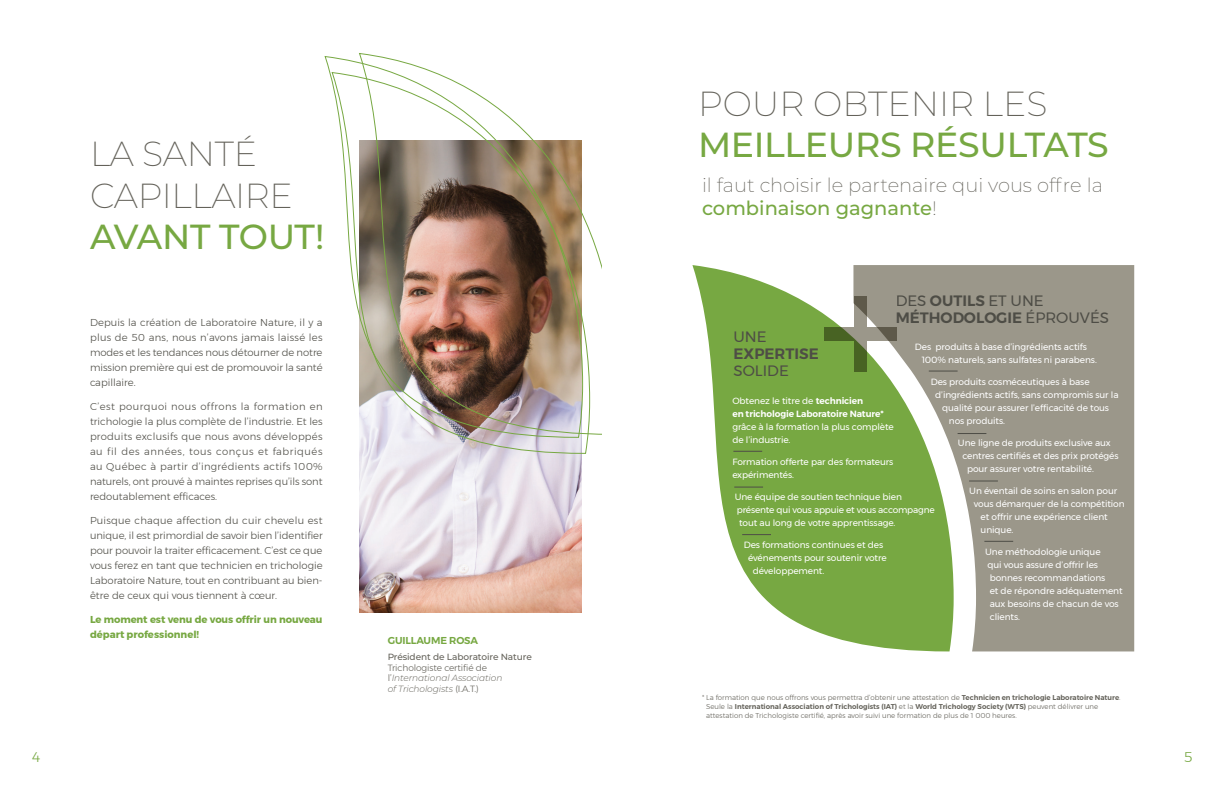
<style>
.page{position:relative;width:1224px;height:792px;background:#fff}
.page>*{position:absolute;margin:0;border:0;box-sizing:border-box;transform-origin:0 0}
.t1{font:200 34.8px/41.3px "Montserrat";letter-spacing:-.01em;color:#64625a}
.t2{font:500 34.8px "Montserrat";letter-spacing:-.01em;color:#77a842}
.t3{font:200 19.5px/23.4px "Montserrat";color:#64625a}
.t4{font:600 15px/17px "Montserrat";color:#4e4d46}
.t5{font:15px "Montserrat";color:#4e4d46}
.t6{font:300 14px "Montserrat";color:#77a842}
.t7{font:300 10px/15px "Montserrat";color:#4e4d46;text-align:justify}
.t8{font:700 10px/15px "Montserrat";letter-spacing:-.01em;color:#77a842}
.t9{font:600 10px "Montserrat";letter-spacing:-.01em;color:#77a842}
.t10{font:9px/13px "Montserrat";letter-spacing:-.01em;color:#fff}
.t11{font:italic 300 9px/10.8px "Montserrat";letter-spacing:-.01em;color:#64625a}
.t12{font:600 9px/13px "Montserrat";letter-spacing:-.01em;color:#fff}
.t13{font:500 9px "Montserrat";letter-spacing:-.01em;color:#64625a}
.t14{font:300 7px/9px "Montserrat";color:#64625a}
.s1{font-style:normal}
.s2{font-weight:500;color:#77a842}
.s3{font-weight:400}
.s4{font-weight:600}
</style>
<div class="page">
<img style="left:360px;top:454px;width:222px;height:159px">
<svg style="left:359px;top:435px;width:230px;height:19px"></svg>
<img style="left:324px;top:53px;width:277px;height:382px">
<div style="left:954px;top:265px;width:180px;height:386px;background:#9b978a"></div>
<svg style="left:692px;top:265px;width:262px;height:386px;fill:#77a842"></svg>
<svg style="left:733px;top:451px;width:29px;height:1px"></svg>
<svg style="left:929px;top:371px;width:29px;height:1px"></svg>
<svg style="left:958px;top:433px;width:28px;height:1px"></svg>
<svg style="left:969px;top:481px;width:29px;height:1px"></svg>
<svg style="left:984px;top:541px;width:29px;height:1px"></svg>
<svg style="left:734px;top:487px;width:29px;height:1px"></svg>
<svg style="left:742px;top:534px;width:29px;height:1px"></svg>
<svg style="left:824px;top:328px;width:73px;height:13px"></svg>
<svg style="left:854px;top:297px;width:13px;height:75px"></svg>
<h3 class="t6" style="left:32px;top:747px;width:10px">4</h3>
<h1 class="t1" style="left:90px;top:132px;width:204px">LA SANTÉ<br>CAPILLAIRE</h1>
<h1 class="t2" style="left:90px;top:212px;width:236px">AVANT TOUT!</h1>
<p class="t7" style="left:90px;top:315px;width:234px">Depuis la création de Laboratoire Nature, il y a plus de 50 ans, nous n’avons jamais laissé les modes et les tendances nous détourner de notre mission première qui est de promouvoir la santé capillaire.</p>
<p class="t7" style="left:90px;top:399px;width:234px">C’est pourquoi nous offrons la formation en trichologie la plus complète de l’industrie. Et les produits exclusifs que nous avons développés au fil des années, tous conçus et fabriqués au Québec à partir d’ingrédients actifs 100% naturels, ont prouvé à maintes reprises qu’ils sont redoutablement efficaces.</p>
<p class="t7" style="left:90px;top:513px;width:234px">Puisque chaque affection du cuir chevelu est unique, il est primordial de savoir bien l’identifier pour pouvoir la traiter efficacement. C’est ce que vous ferez en tant que technicien en trichologie Laboratoire Nature, tout en contribuant au bien&shy;être de ceux qui vous tiennent à cœur.</p>
<p class="t8" style="left:90px;top:612px;width:234px">Le moment est venu de vous offrir un nouveau départ professionnel!</p>
<p class="t9" style="left:388px;top:633px;width:92px">GUILLAUME ROSA</p>
<p class="t13" style="left:388px;top:650px;width:146px">Président de Laboratoire Nature</p>
<p class="t11" style="left:388px;top:662px;width:116px"><span class="s1">Trichologiste certifié de l’</span>International Association of Trichologists <span class="s1">(I.A.T.)</span></p>
<h1 class="t1" style="left:698px;top:82px;width:351px">POUR OBTENIR LES</h1>
<h1 class="t2" style="left:698px;top:120px;width:412px">MEILLEURS RÉSULTATS</h1>
<h2 class="t3" style="left:702px;top:172px;width:402px">il faut choisir le partenaire qui vous offre la <span class="s2">combinaison gagnante</span>!</h2>
<h3 class="t4" style="left:896px;top:292px;width:215px"><span class="s3">DES</span> OUTILS <span class="s3">ET UNE<br></span>MÉTHODOLOGIE <span class="s3">ÉPROUVÉS</span></h3>
<h3 class="t5" style="left:734px;top:325px;width:35px">UNE</h3>
<h3 class="t4" style="left:734px;top:345px;width:87px">EXPERTISE</h3>
<h3 class="t5" style="left:734px;top:359px;width:57px">SOLIDE</h3>
<p class="t10" style="left:922px;top:341px;width:177px;text-indent:-7px">Des produits à base d’ingrédients actifs<br>100% naturels, sans sulfates ni parabens.</p>
<p class="t10" style="left:931px;top:376px;width:160px">Des produits cosméceutiques à base</p>
<p class="t10" style="left:935px;top:389px;width:185px">d’ingrédients actifs, sans compromis sur la</p>
<p class="t10" style="left:942px;top:402px;width:169px">qualité pour assurer l’efficacité de tous</p>
<p class="t10" style="left:949px;top:415px;width:58px">nos produits.</p>
<p class="t10" style="left:958px;top:437px;width:154px">Une ligne de produits exclusive aux</p>
<p class="t10" style="left:962px;top:450px;width:158px">centres certifiés et des prix protégés</p>
<p class="t10" style="left:967px;top:463px;width:128px">pour assurer votre rentabilité.</p>
<p class="t10" style="left:969px;top:485px;width:149px">Un éventail de soins en salon pour</p>
<p class="t10" style="left:974px;top:498px;width:152px">vous démarquer de la compétition</p>
<p class="t10" style="left:981px;top:511px;width:129px">et offrir une expérience client</p>
<p class="t10" style="left:981px;top:524px;width:34px">unique.</p>
<p class="t10" style="left:985px;top:546px;width:139px">Une méthodologie unique<br>qui vous assure d’offrir les bonnes recommandations<br>et de répondre adéquatement aux besoins de chacun de vos clients.</p>
<p class="t12" style="left:732px;top:395px;width:153px"><span class="s3">Obtenez le titre de</span> technicien<br>en trichologie Laboratoire Nature*</p>
<p class="t10" style="left:732px;top:421px;width:163px">grâce à la formation la plus complète de l’industrie.</p>
<p class="t10" style="left:732px;top:456px;width:163px">Formation offerte par des formateurs expérimentés.</p>
<p class="t10" style="left:735px;top:491px;width:202px">Une équipe de soutien technique bien présente qui vous appuie et vous accompagne tout au long de votre apprentissage.</p>
<p class="t10" style="left:744px;top:539px;width:141px">Des formations continues et des</p>
<p class="t10" style="left:748px;top:552px;width:140px">événements pour soutenir votre</p>
<p class="t10" style="left:753px;top:565px;width:73px">développement.</p>
<p class="t14" style="left:706px;top:693px;width:416px;text-indent:-4px">* La formation que nous offrons vous permettra d’obtenir une attestation de <span class="s4">Technicien en trichologie Laboratoire Nature</span>.<br>Seule la <span class="s4">International Association of Trichologists (IAT)</span> et la <span class="s4">World Trichology Society (WTS)</span> peuvent délivrer une attestation de Trichologiste certifié, après avoir suivi une formation de plus de 1 000 heures.</p>
<h3 class="t6" style="left:1184px;top:747px;width:10px">5</h3>
</div>
